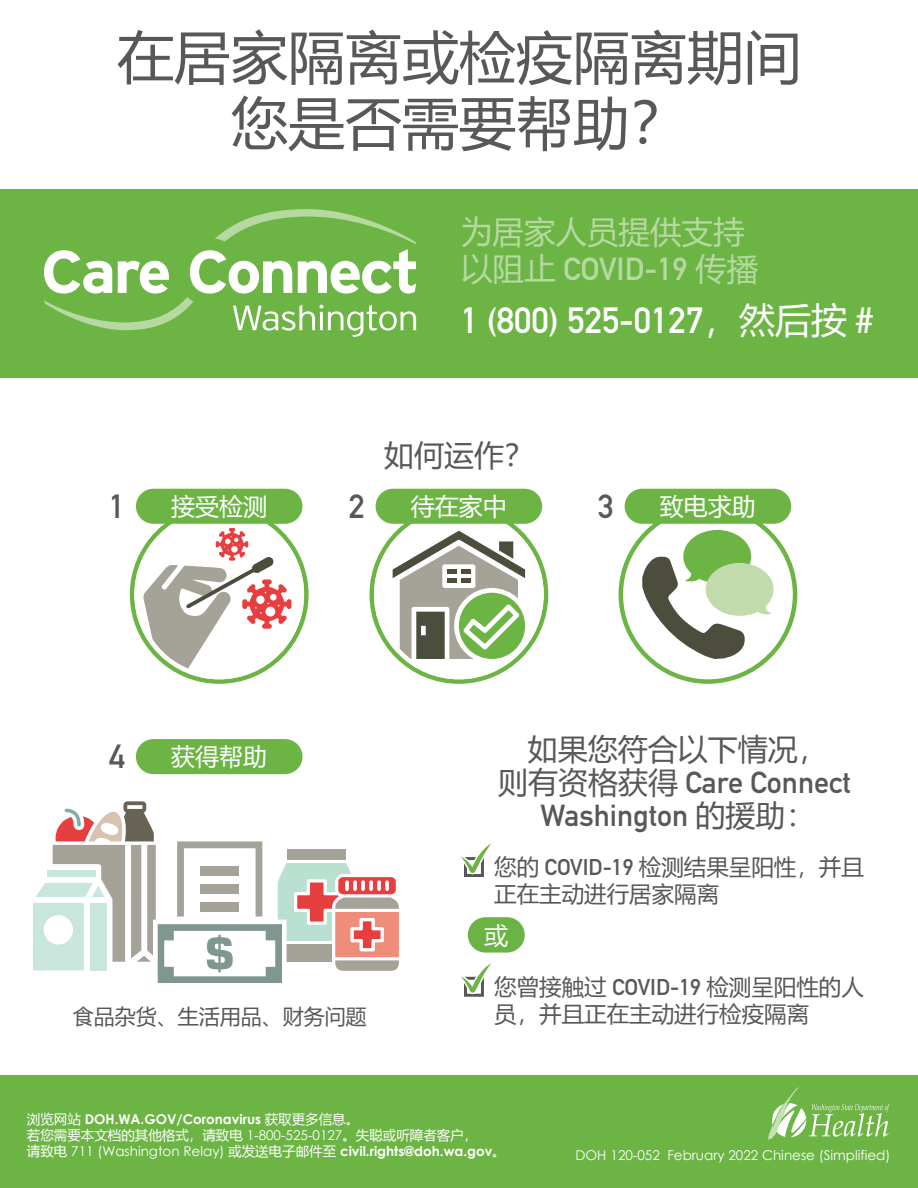
<style>
.page{position:relative;width:918px;height:1188px;background:#fff}
.page>*{position:absolute;margin:0;border:0;box-sizing:border-box;transform-origin:0 0}
.t1{font:57px/66px "Microsoft Ya Hei";color:#57585a;text-align:center}
.t2{font:36px "DIN Mittelschrift Std";color:#fff}
.t3{font:33px "DIN Mittelschrift Std";color:#57585a}
.t4{font:31.5px "DIN Mittelschrift Std";color:rgb(255 255 255/.5)}
.t5{font:31.5px "Microsoft Ya Hei";color:rgb(255 255 255/.5)}
.t6{font:30px/33px "DIN Mittelschrift Std";color:#57585a;text-align:center}
.t7{font:30px "Microsoft Ya Hei";color:#57585a}
.t8{font:24px "Microsoft Ya Hei";color:#fff}
.t9{font:22.5px/27px "Microsoft Ya Hei";color:#57585a}
.t10{font:21px "Microsoft Ya Hei";color:#57585a}
.t11{font:700 13.5px "Century Gothic";color:#fff}
.t12{font:13.5px "Century Gothic";color:#fff}
.t13{font:13.5px "Microsoft Ya Hei";color:#fff}
.s1{font-family:"Microsoft Ya Hei"}
.s2{font-family:"DIN Mittelschrift Std"}
.s3{font-family:"Microsoft Ya Hei";font-weight:400}
.s4{font-family:"Century Gothic"}
.s5{font-weight:400}
</style>
<div class="page">
<div style="left:0;top:189px;width:918px;height:189px;background:#6cb444"></div>
<svg style="left:44px;top:209px;width:372px;height:128px"></svg>
<div style="left:0;top:1075px;width:918px;height:113px;background:#6cb444"></div>
<svg style="left:768px;top:1087px;width:122px;height:53px"></svg>
<div style="left:464px;top:857px;width:20px;height:20px;border:3px solid #57585a"></div>
<svg style="left:461px;top:844px;width:30px;height:30px"></svg>
<div style="left:464px;top:977px;width:20px;height:20px;border:3px solid #57585a"></div>
<svg style="left:461px;top:963px;width:30px;height:31px"></svg>
<svg style="left:619px;top:505px;width:178px;height:179px"></svg>
<svg style="left:369px;top:505px;width:179px;height:179px"></svg>
<div style="left:376px;top:489px;width:166px;height:35px;background:#6cb444;border-radius:18px"></div>
<svg style="left:130px;top:505px;width:179px;height:179px"></svg>
<svg style="left:33px;top:801px;width:366px;height:182px"></svg>
<div style="left:625px;top:489px;width:166px;height:35px;background:#6cb444;border-radius:18px"></div>
<div style="left:136px;top:489px;width:166px;height:35px;background:#6cb444;border-radius:18px"></div>
<div style="left:136px;top:739px;width:166px;height:35px;background:#6cb444;border-radius:18px"></div>
<div style="left:468px;top:917px;width:57px;height:36px;background:#69b445;border-radius:18px"></div>
<h1 class="t1" style="left:117px;top:22px;width:685px">在居家隔离或检疫隔离期间您是否需要帮助？</h1>
<h3 class="t5" style="left:461px;top:210px;width:285px">为居家人员提供支持</h3>
<h3 class="t4" style="left:461px;top:250px;width:299px"><span class="s1">以阻止</span> COVID-19 <span class="s1">传播</span></h3>
<h2 class="t2" style="left:461px;top:299px;width:413px">1 (800) 525-0127<span class="s1">，然后按</span> #</h2>
<h3 class="t7" style="left:384px;top:434px;width:151px">如何运作？</h3>
<h3 class="t3" style="left:109px;top:487px;width:17px">1</h3>
<h3 class="t3" style="left:349px;top:487px;width:17px">2</h3>
<h3 class="t3" style="left:598px;top:487px;width:17px">3</h3>
<h3 class="t8" style="left:171px;top:490px;width:97px">接受检测</h3>
<h3 class="t8" style="left:411px;top:490px;width:97px">待在家中</h3>
<h3 class="t8" style="left:660px;top:490px;width:97px">致电求助</h3>
<h3 class="t3" style="left:109px;top:737px;width:17px">4</h3>
<h3 class="t8" style="left:171px;top:741px;width:97px">获得帮助</h3>
<h3 class="t7" style="left:528px;top:729px;width:302px">如果您符合以下情况，</h3>
<h3 class="t6" style="left:498px;top:766px;width:354px"><span class="s1">则有资格获得</span> Care Connect<br>Washington <span class="s1">的援助：</span></h3>
<h3 class="t9" style="left:494px;top:852px;width:371px">您的 <span class="s2">COVID-19</span> 检测结果呈阳性，并且正在主动进行居家隔离</h3>
<h3 class="t8" style="left:484px;top:919px;width:25px">或</h3>
<h3 class="t9" style="left:494px;top:972px;width:371px">您曾接触过 <span class="s2">COVID-19</span> 检测呈阳性的人</h3>
<h3 class="t10" style="left:73px;top:1003px;width:295px">食品杂货、生活用品、财务问题</h3>
<h3 class="t9" style="left:494px;top:999px;width:316px">员，并且正在主动进行检疫隔离</h3>
<p class="t11" style="left:27px;top:1109px;width:334px"><span class="s3">浏览网站</span> DOH.WA.GOV/Coronavirus <span class="s3">获取更多信息。</span></p>
<p class="t13" style="left:27px;top:1126px;width:452px">若您需要本文档的其他格式，请致电 <span class="s4">1-800-525-0127</span>。失聪或听障者客户，</p>
<p class="t11" style="left:27px;top:1141px;width:480px"><span class="s3">请致电</span> <span class="s5">711 (Washington Relay)</span> <span class="s3">或发送电子邮件至</span> civil.rights@doh.wa.gov<span class="s3">。</span></p>
<p class="t12" style="left:575px;top:1145px;width:316px">DOH 120-052 February 2022 Chinese (Simplified)</p>
</div>
